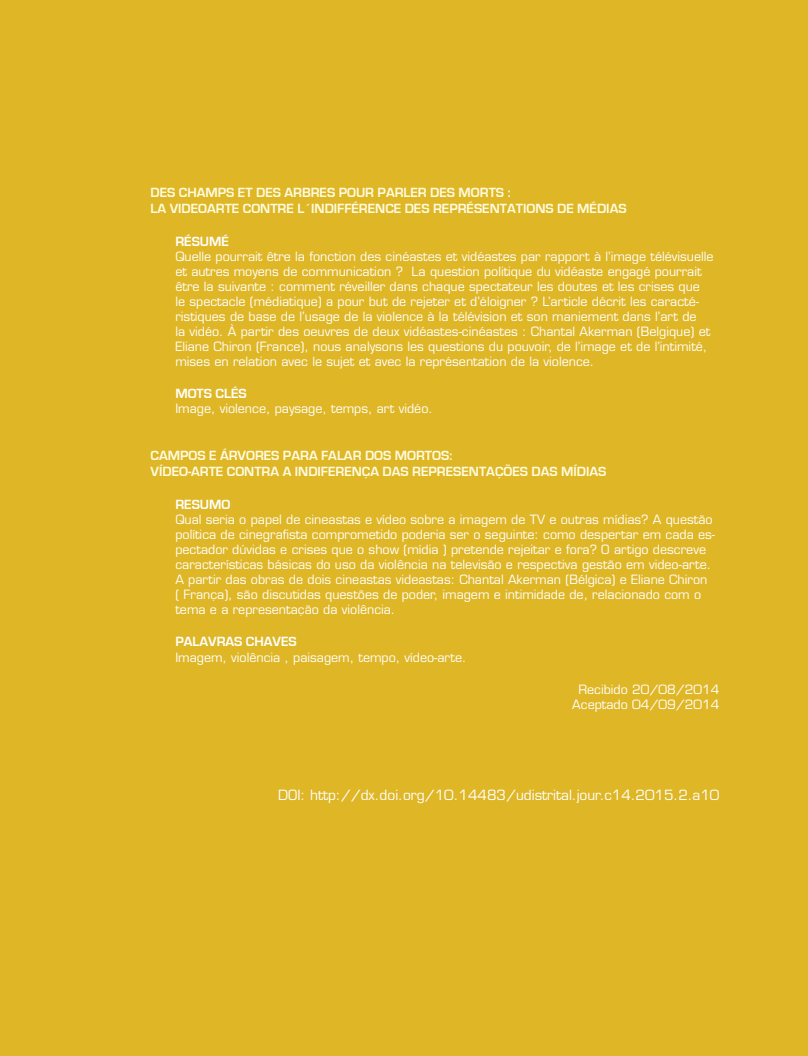
<style>
.page{position:relative;width:808px;height:1056px;background:#dfb625}
.page>*{position:absolute;margin:0;border:0;box-sizing:border-box;transform-origin:0 0}
.t1{font:700 13.75px/16.5px "Eurostile";color:#fffce1}
.t2{font:13.75px "Eurostile";color:#fff}
.t3{font:700 13.75px "Eurostile";color:#fff}
.t4{font:12.5px/15px "Eurostile";color:#fff}
</style>
<div class="page">
<p class="t1" style="left:151px;top:184px;width:477px">DES CHAM PS ET DES AR BRES POUR PAR LER DES MORTS :<br>LA VIDEOARTE CONTRE L´INDIFFÉRENCE DES REPRÉSENTATIONS DE MÉDIAS</p>
<p class="t3" style="left:175px;top:234px;width:55px">RÉSUMÉ</p>
<p class="t4" style="left:175px;top:249px;width:540px">Quelle pourrait être la fonction des cinéastes et vidéastes par rapport à l’image télévisuelle et autres moyens de communication ? La question politique du vidéaste engagé pourrait être la suivante : comment réveiller dans chaque spectateur les doutes et les crises que<br>le spectacle (médiatique) a pour but de rejeter et d’éloigner ? L’article décrit les caracté&shy;ristiques de base de l’usage de la violence à la télévision et son maniement dans l’art de<br>la vidéo. À partir des oeuvres de deux vidéastes-cinéastes : Chantal Akerman (Belgique) et Eliane Chiron (France), nous analysons les questions du pouvoir, de l’image et de l’intimité, mises en relation avec le sujet et avec la représentation de la violence.</p>
<p class="t3" style="left:175px;top:386px;width:73px">MOTS CLÉS</p>
<p class="t4" style="left:175px;top:401px;width:259px">Image, violence, paysage, temps, art vidéo.</p>
<p class="t1" style="left:151px;top:447px;width:151px">CAM POS E ÁRVORES PARA</p>
<p class="t1" style="left:151px;top:447px;width:457px;text-indent:171px">FALAR DOS MORTOS:<br>VÍDEO-ARTE CONTRA A INDIFERE NÇA DAS RE PRESENTAÇÕES DAS MÍDIAS</p>
<p class="t3" style="left:175px;top:497px;width:57px">RESUMO</p>
<p class="t4" style="left:175px;top:512px;width:541px">Qual seria o papel de cineastas e vídeo sobre a imagem de TV e outras mídias? A questão política de cinegrafista comprometido poderia ser o seguinte: como despertar em cada es&shy;pectador dúvidas e crises que o show (mídia ) pretende rejeitar e fora? O artigo descreve características básicas do uso da violência na televisão e respectiva gestão em video-arte.<br>A partir das obras de dois cineastas videastas: Chantal Akerman (Bélgica) e Eliane Chiron<br>( França), são discutidas questões de poder, imagem e intimidade de, relacionado com o tema e a representação da violência.</p>
<p class="t3" style="left:175px;top:633px;width:123px">PALAVRAS CHAVES</p>
<p class="t4" style="left:175px;top:650px;width:293px">Imagem, violência , paisagem, tempo, vídeo-arte.</p>
<p class="t4" style="left:572px;top:681px;width:149px;text-align:center">Recibido 20/08/2014<br>Aceptado 04/09/2014</p>
<p class="t2" style="left:278px;top:787px;width:443px">DOI: http://dx.doi.org/10.14483/udistrital.jour.c14.2015.2.a10</p>
</div>
